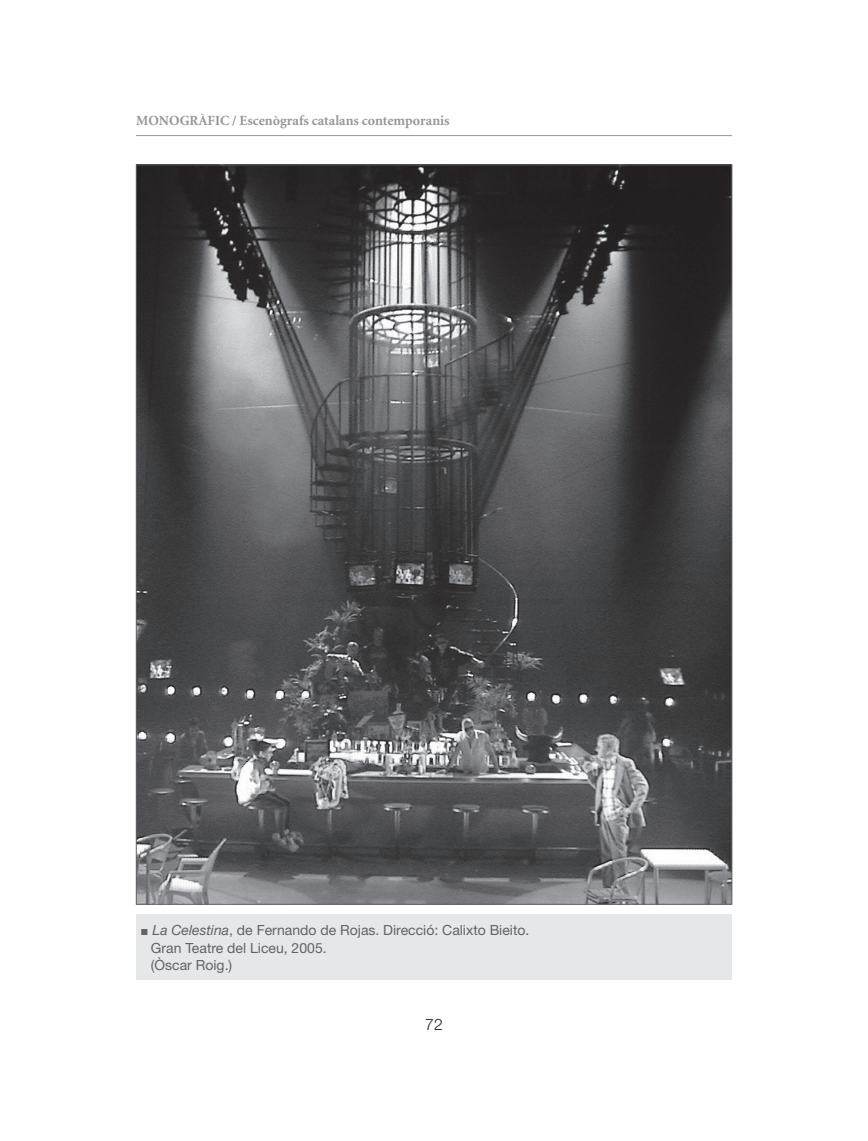
<style>
.page{position:relative;width:868px;height:1141px;background:#fff}
.page>*{position:absolute;margin:0;border:0;box-sizing:border-box;transform-origin:0 0}
.t1{font:300 15.75px "Helvetica Neue";color:#231f20}
.t2{font:14px/17.5px "Helvetica Neue";color:#636366}
.t3{font:700 14px "Minion";color:#939598}
.s1{font-style:italic}
</style>
<div class="page">
<hr style="left:136px;top:135px;width:595px;height:1px;background:#939598">
<img style="left:138px;top:167px;width:591px;height:735px">
<div style="left:136px;top:913px;width:595px;height:66px;background:#e6e7e9"></div>
<p class="t3" style="left:136px;top:114px;width:315px">MONOGRÀFIC / Escenògrafs catalans contemporanis</p>
<p class="t2" style="left:151px;top:920px;width:380px;text-indent:-10px">■ <span class="s1">La Celestina</span>, de Fernando de Rojas. Direcció: Calixto Bieito.<br>Gran Teatre del Liceu, 2005.<br>(Òscar Roig.)</p>
<p class="t1" style="left:425px;top:1014px;width:19px">72</p>
</div>
